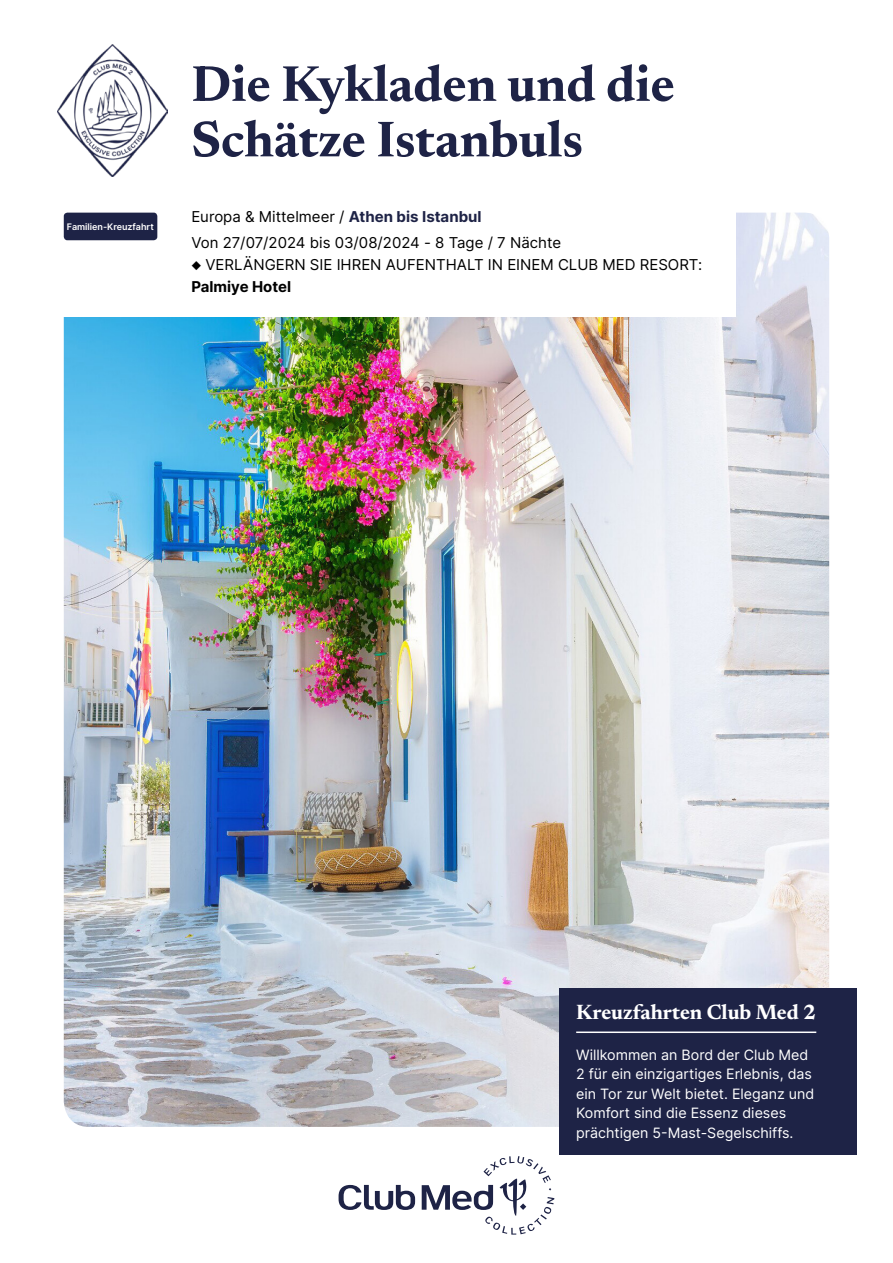
<style>
.page{position:relative;width:893px;height:1263px;background:#fff}
.page>*{position:absolute;margin:0;border:0;box-sizing:border-box;transform-origin:0 0}
.t1{font:700 51px/55.5px "Newsreader 24 pt";color:#1e2346}
.t2{font:700 21px "Newsreader 24 pt";color:#fff}
.t3{font:15px/25.2px "Inter";color:#000}
.t4{font:14.25px/19.5px "Inter";color:#fff}
.t5{font:600 9px "Inter";color:#fff}
.s1{font-weight:700;color:#1e2346}
.s2{font-weight:700}
</style>
<div class="page">
<img style="left:64px;top:213px;width:765px;height:914px">
<div style="left:559px;top:987px;width:298px;height:167px;background:#1e2346"></div>
<hr style="left:576px;top:1031px;width:240px;height:2px;background:#fff">
<div style="left:0;top:212px;width:736px;height:105px;background:#fff"></div>
<img style="left:57px;top:45px;width:111px;height:131px">
<div style="left:64px;top:213px;width:93px;height:27px;background:#1e2346;border-radius:4px"></div>
<svg style="left:339px;top:1156px;width:215px;height:78px"></svg>
<p class="t5" style="left:67px;top:220px;width:89px">Familien-Kreuzfahrt</p>
<h1 class="t1" style="left:191px;top:53px;width:485px">Die Kykladen und die<br>Schätze Istanbuls</h1>
<p class="t3" style="left:191px;top:204px;width:371px">Europa &amp; Mittelmeer / <span class="s1">Athen bis Istanbul<br></span>Von 27/07/2024 bis 03/08/2024 - 8 Tage / 7 Nächte</p>
<p class="t3" style="left:191px;top:253px;width:512px;line-height:21.9px">◆ VERLÄNGERN SIE IHREN AUFENTHALT IN EINEM CLUB MED RESORT:<br><span class="s2">Palmiye Hotel</span></p>
<h2 class="t2" style="left:576px;top:997px;width:242px">Kreuzfahrten Club Med 2</h2>
<p class="t4" style="left:576px;top:1044px;width:240px">Willkommen an Bord der Club Med 2 für ein einzigartiges Erlebnis, das ein Tor zur Welt bietet. Eleganz und Komfort sind die Essenz dieses prächtigen 5-Mast-Segelschiffs.</p>
</div>
